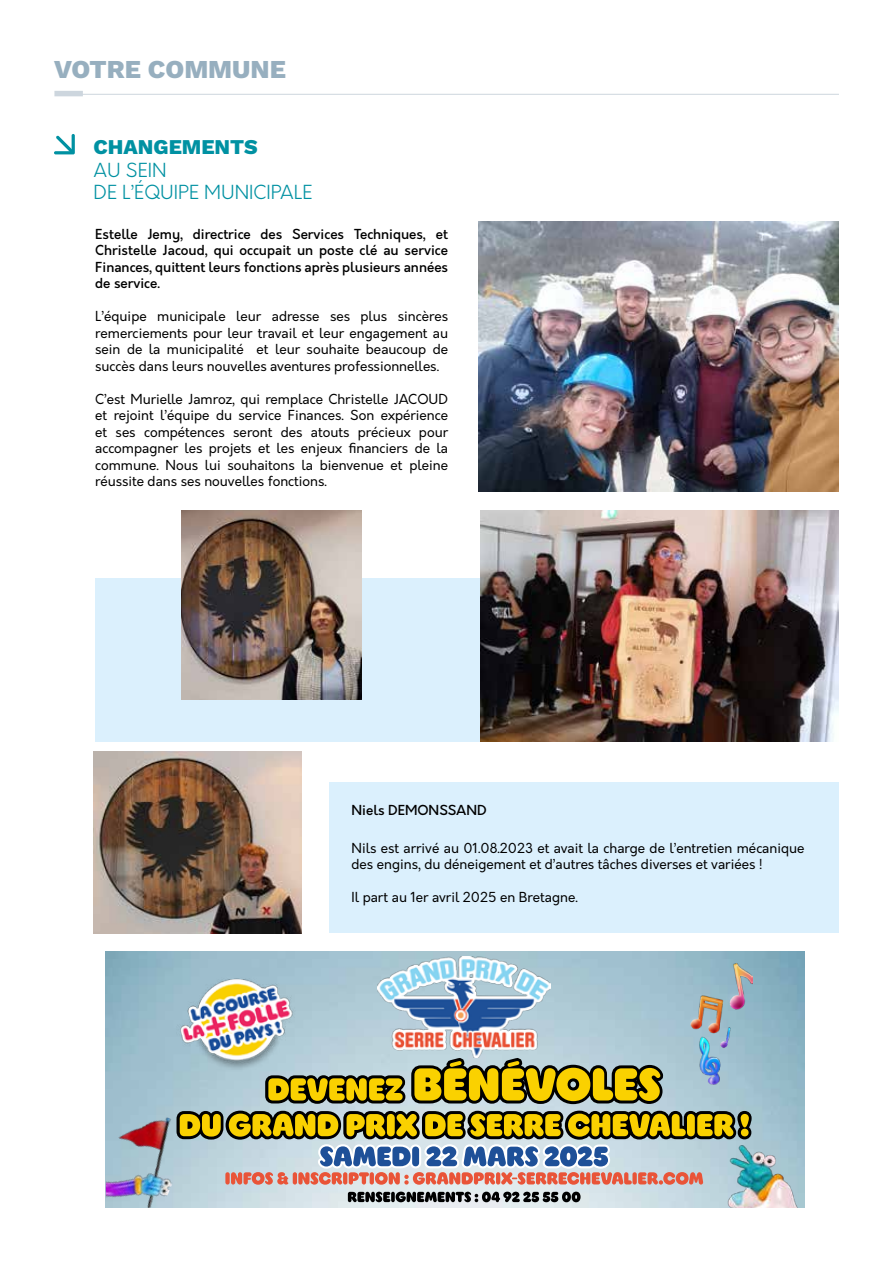
<style>
.page{position:relative;width:893px;height:1263px;background:#fff}
.page>*{position:absolute;margin:0;border:0;box-sizing:border-box;transform-origin:0 0}
.t1{font:800 25.8px "Work Sans";color:#97afbf}
.t2{font:800 21px "Work Sans";color:#0091a2}
.t3{font:300 18.9px/22.5px "Orkney";color:#0091a2}
.t4{font:13.5px/16.5px "Orkney";color:#000;text-align:justify}
.t5{font:500 13.5px/16.5px "Orkney";color:#000;text-align:justify}
</style>
<div class="page">
<div style="left:95px;top:578px;width:453px;height:163px;background:#dbf0fd"></div>
<div style="left:329px;top:782px;width:510px;height:151px;background:#dbf0fd"></div>
<hr style="left:81px;top:94px;width:758px;height:1px;background:#cdd6de">
<div style="left:54px;top:91px;width:29px;height:5px;border:2px solid #cdd6de"></div>
<svg style="left:54px;top:134px;width:21px;height:20px"></svg>
<img style="left:182px;top:510px;width:180px;height:190px">
<img style="left:94px;top:752px;width:208px;height:181px">
<img style="left:479px;top:221px;width:360px;height:271px">
<img style="left:480px;top:510px;width:359px;height:231px">
<img style="left:378px;top:957px;width:173px;height:100px">
<svg style="left:348px;top:1191px;width:233px;height:11px;background:#5b5e5f"></svg>
<img style="left:687px;top:963px;width:66px;height:94px">
<img style="left:106px;top:1103px;width:90px;height:105px">
<img style="left:719px;top:1137px;width:85px;height:71px">
<img style="left:177px;top:966px;width:119px;height:91px">
<svg style="left:174px;top:1057px;width:581px;height:128px;background:#a9a780"></svg>
<h1 class="t1" style="left:54px;top:50px;width:233px">VOTRE COMMUNE</h1>
<h2 class="t2" style="left:94px;top:131px;width:166px">CHANGEMENTS</h2>
<h3 class="t3" style="left:94px;top:159px;width:220px">AU SEIN<br>DE L’ÉQUIPE MUNICIPALE</h3>
<p class="t5" style="left:95px;top:226px;width:354px">Estelle Jemy, directrice des Services Techniques, et Christelle Jacoud, qui occupait un poste clé au service Finances, quittent leurs fonctions après plusieurs années de service.</p>
<p class="t4" style="left:95px;top:309px;width:354px">L’équipe municipale leur adresse ses plus sincères remerciements pour leur travail et leur engagement au sein de la municipalité et leur souhaite beaucoup de succès dans leurs nouvelles aventures professionnelles.</p>
<p class="t4" style="left:95px;top:391px;width:354px">C’est Murielle Jamroz, qui remplace Christelle JACOUD et rejoint l’équipe du service Finances. Son expérience et ses compétences seront des atouts précieux pour accompagner les projets et les enjeux financiers de la commune. Nous lui souhaitons la bienvenue et pleine réussite dans ses nouvelles fonctions.</p>
<p class="t5" style="left:351px;top:802px;width:137px">Niels DEMONSSAND</p>
<p class="t4" style="left:351px;top:840px;width:454px">Nils est arrivé au 01.08.2023 et avait la charge de l’entretien mécanique des engins, du déneigement et d’autres tâches diverses et variées !</p>
<p class="t4" style="left:351px;top:889px;width:228px">Il part au 1er avril 2025 en Bretagne.</p>
</div>
